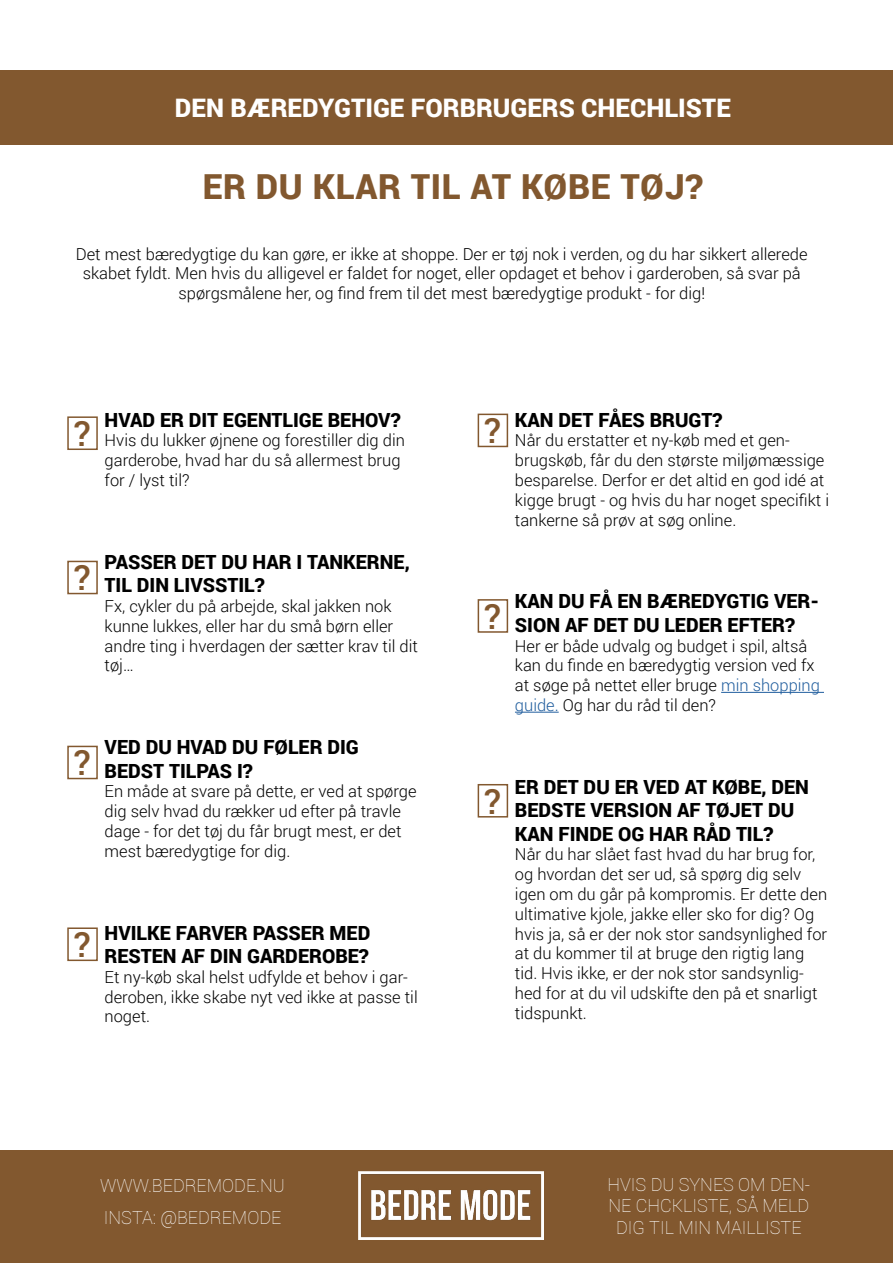
<style>
.page{position:relative;width:893px;height:1263px;background:#fff}
.page>*{position:absolute;margin:0;border:0;box-sizing:border-box;transform-origin:0 0}
.t1{font:500 34.8px "Roboto";color:#82582f}
.t2{font:900 34.5px "Roboto";letter-spacing:.02em;color:#82582f}
.t3{font:900 25.5px "Roboto";color:#fff}
.t4{font:900 19.5px/23.4px "Roboto";color:#000}
.t5{font:100 18px/21.6px "Roboto";color:#fff;text-align:center}
.t6{font:300 16.5px/19.8px "Roboto";color:#000}
.s1{color:#215e9e}
</style>
<div class="page">
<div style="left:0;top:70px;width:893px;height:75px;background:#82582f"></div>
<div style="left:0;top:1150px;width:893px;height:113px;background:#82582f"></div>
<img style="left:358px;top:1171px;width:185px;height:68px">
<hr style="left:721px;top:692px;width:103px;height:1px;background:#215e9e">
<hr style="left:515px;top:712px;width:44px;height:1px;background:#215e9e">
<div style="left:67px;top:416px;width:31px;height:34px;border:2px solid #82582f"></div>
<div style="left:478px;top:599px;width:30px;height:34px;border:2px solid #82582f"></div>
<div style="left:478px;top:414px;width:30px;height:33px;border:2px solid #82582f"></div>
<div style="left:478px;top:784px;width:30px;height:33px;border:2px solid #82582f"></div>
<div style="left:67px;top:561px;width:31px;height:33px;border:2px solid #82582f"></div>
<div style="left:67px;top:746px;width:31px;height:33px;border:2px solid #82582f"></div>
<div style="left:67px;top:927px;width:31px;height:34px;border:2px solid #82582f"></div>
<h3 class="t3" style="left:175px;top:90px;width:557px">DEN BÆREDYGTIGE FORBRUGERS CHECHLISTE</h3>
<h2 class="t2" style="left:203px;top:162px;width:502px">ER DU KLAR TIL AT KØBE TØJ?</h2>
<p class="t6" style="left:76px;top:243px;width:733px;text-align:center">Det mest bæredygtige du kan gøre, er ikke at shoppe. Der er tøj nok i verden, og du har sikkert allerede skabet fyldt. Men hvis du alligevel er faldet for noget, eller opdaget et behov i garderoben, så svar på spørgsmålene her, og find frem til det mest bæredygtige produkt - for dig!</p>
<h1 class="t1" style="left:74px;top:409px;width:18px">?</h1>
<p class="t4" style="left:105px;top:407px;width:297px">HVAD ER DIT EGENTLIGE BEHOV?</p>
<p class="t6" style="left:105px;top:430px;width:302px">Hvis du lukker øjnene og forestiller dig din garderobe, hvad har du så allermest brug for / lyst til?</p>
<h1 class="t1" style="left:74px;top:553px;width:18px">?</h1>
<p class="t4" style="left:105px;top:549px;width:307px">PASSER DET DU HAR I TANKERNE,<br>TIL DIN LIVSSTIL?</p>
<p class="t6" style="left:105px;top:596px;width:315px">Fx, cykler du på arbejde, skal jakken nok kunne lukkes, eller har du små børn eller andre ting i hverdagen der sætter krav til dit tøj…</p>
<h1 class="t1" style="left:74px;top:738px;width:18px">?</h1>
<p class="t4" style="left:105px;top:735px;width:256px">VED DU HVAD DU FØLER DIG<br>BEDST TILPAS I?</p>
<p class="t6" style="left:105px;top:781px;width:313px">En måde at svare på dette, er ved at spørge dig selv hvad du rækker ud efter på travle dage - for det tøj du får brugt mest, er det mest bæredygtige for dig.</p>
<h1 class="t1" style="left:74px;top:920px;width:18px">?</h1>
<p class="t4" style="left:105px;top:920px;width:267px">HVILKE FARVER PASSER MED<br>RESTEN AF DIN GARDEROBE?</p>
<p class="t6" style="left:105px;top:966px;width:315px">Et ny-køb skal helst udfylde et behov i gar&shy;deroben, ikke skabe nyt ved ikke at passe til noget.</p>
<h1 class="t1" style="left:484px;top:406px;width:18px">?</h1>
<p class="t4" style="left:515px;top:407px;width:209px">KAN DET FÅES BRUGT?</p>
<p class="t6" style="left:515px;top:430px;width:316px">Når du erstatter et ny-køb med et gen&shy;brugskøb, får du den største miljømæssige besparelse. Derfor er det altid en god idé at kigge brugt - og hvis du har noget specifikt i tankerne så prøv at søg online.</p>
<h1 class="t1" style="left:484px;top:592px;width:18px">?</h1>
<p class="t4" style="left:515px;top:589px;width:306px">KAN DU FÅ EN BÆREDYGTIG VER-<br>SION AF DET DU LEDER EFTER?</p>
<p class="t6" style="left:515px;top:635px;width:307px">Her er både udvalg og budget i spil, altså kan du finde en bæredygtig version ved fx at søge på nettet eller bruge <span class="s1">min shopping guide.</span> Og har du råd til den?</p>
<h1 class="t1" style="left:484px;top:777px;width:18px">?</h1>
<p class="t4" style="left:515px;top:774px;width:296px">ER DET DU ER VED AT KØBE, DEN<br>BEDSTE VERSION AF TØJET DU<br>KAN FINDE OG HAR RÅD TIL?</p>
<p class="t6" style="left:515px;top:844px;width:314px">Når du har slået fast hvad du har brug for, og hvordan det ser ud, så spørg dig selv igen om du går på kompromis. Er dette den ultimative kjole, jakke eller sko for dig? Og hvis ja, så er der nok stor sandsynlighed for at du kommer til at bruge den rigtig lang tid. Hvis ikke, er der nok stor sandsynlig&shy;hed for at du vil udskifte den på et snarligt tidspunkt.</p>
<p class="t5" style="left:100px;top:1174px;width:186px">WWW.BEDREMODE.NU</p>
<p class="t5" style="left:608px;top:1173px;width:204px">HVIS DU SYNES OM DEN-<br>NE CHCKLISTE, SÅ MELD<br>DIG TIL MIN MAILLISTE</p>
<p class="t5" style="left:104px;top:1207px;width:179px">INSTA: @BEDREMODE</p>
</div>
